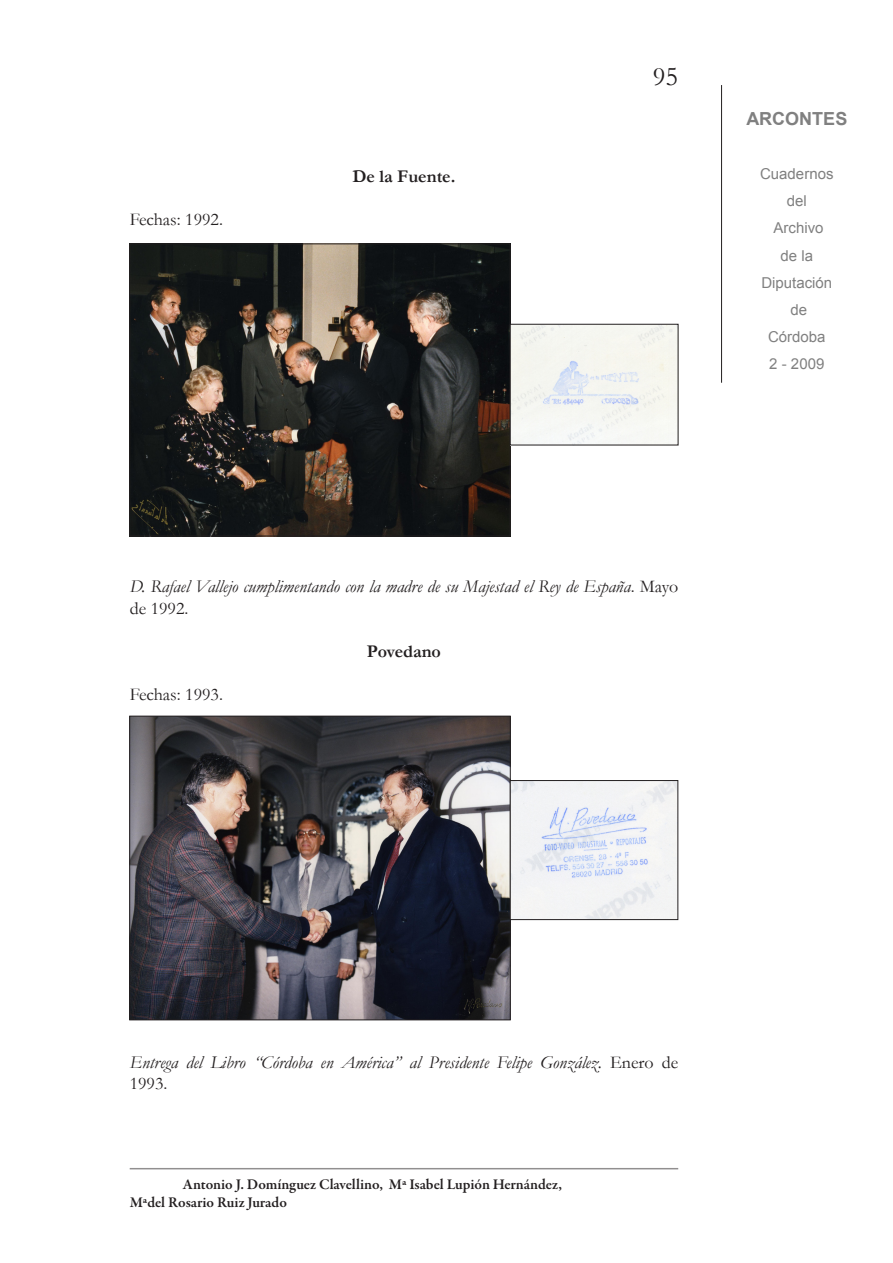
<style>
.page{position:relative;width:893px;height:1263px;background:#fff}
.page>*{position:absolute;margin:0;border:0;box-sizing:border-box;transform-origin:0 0}
.t1{font:27px "Garamond";color:#231f20}
.t2{font:italic 18px/21.6px "Garamond";color:#231f20}
.t3{font:18px "Garamond";color:#231f20}
.t4{font:700 18px "Garamond";color:#231f20}
.t5{font:700 18px "Arial";color:#808080}
.t6{font:600 15px/18px "Garamond Premr Pro";color:#231f20}
.t7{font:15px/27px "Arial";color:#808080;text-align:center}
.s1{font-style:normal}
</style>
<div class="page">
<hr style="left:130px;top:1168px;width:548px;height:1px;background:#231f20">
<hr style="left:721px;top:85px;width:1px;height:298px;background:#231f20">
<img style="left:131px;top:245px;width:377px;height:289px">
<div style="left:129px;top:243px;width:381px;height:293px;border:1px solid #231f20"></div>
<img style="left:512px;top:326px;width:164px;height:117px">
<div style="left:510px;top:324px;width:168px;height:121px;border:1px solid #231f20"></div>
<img style="left:131px;top:718px;width:378px;height:300px">
<div style="left:129px;top:716px;width:382px;height:304px;border:1px solid #231f20"></div>
<img style="left:512px;top:782px;width:164px;height:136px">
<div style="left:510px;top:780px;width:168px;height:140px;border:1px solid #231f20"></div>
<p class="t3" style="left:130px;top:207px;width:95px">Fechas: 1992.</p>
<p class="t4" style="left:352px;top:164px;width:104px">De la Fuente.</p>
<h1 class="t1" style="left:653px;top:59px;width:27px">95</h1>
<p class="t5" style="left:746px;top:107px;width:102px">ARCONTES</p>
<p class="t7" style="left:760px;top:161px;width:75px">Cuadernos del<br>Archivo<br>de la<br>Diputación de<br>Córdoba<br>2 - 2009</p>
<p class="t2" style="left:130px;top:575px;width:550px">D. Rafael Vallejo cumplimentando con la madre de su Majestad el Rey de España<span class="s1">. Mayo de 1992.</span></p>
<p class="t4" style="left:367px;top:639px;width:76px">Povedano</p>
<p class="t3" style="left:130px;top:682px;width:95px">Fechas: 1993.</p>
<p class="t2" style="left:130px;top:1051px;width:550px">Entrega del Libro “Córdoba en América” al Presidente Felipe González. <span class="s1">Enero de<br>1993.</span></p>
<p class="t6" style="left:130px;top:1175px;width:434px;text-indent:53px">Antonio J. Domínguez Clavellino, Mª Isabel Lupión Hernández,<br>Mªdel Rosario Ruiz Jurado</p>
</div>
